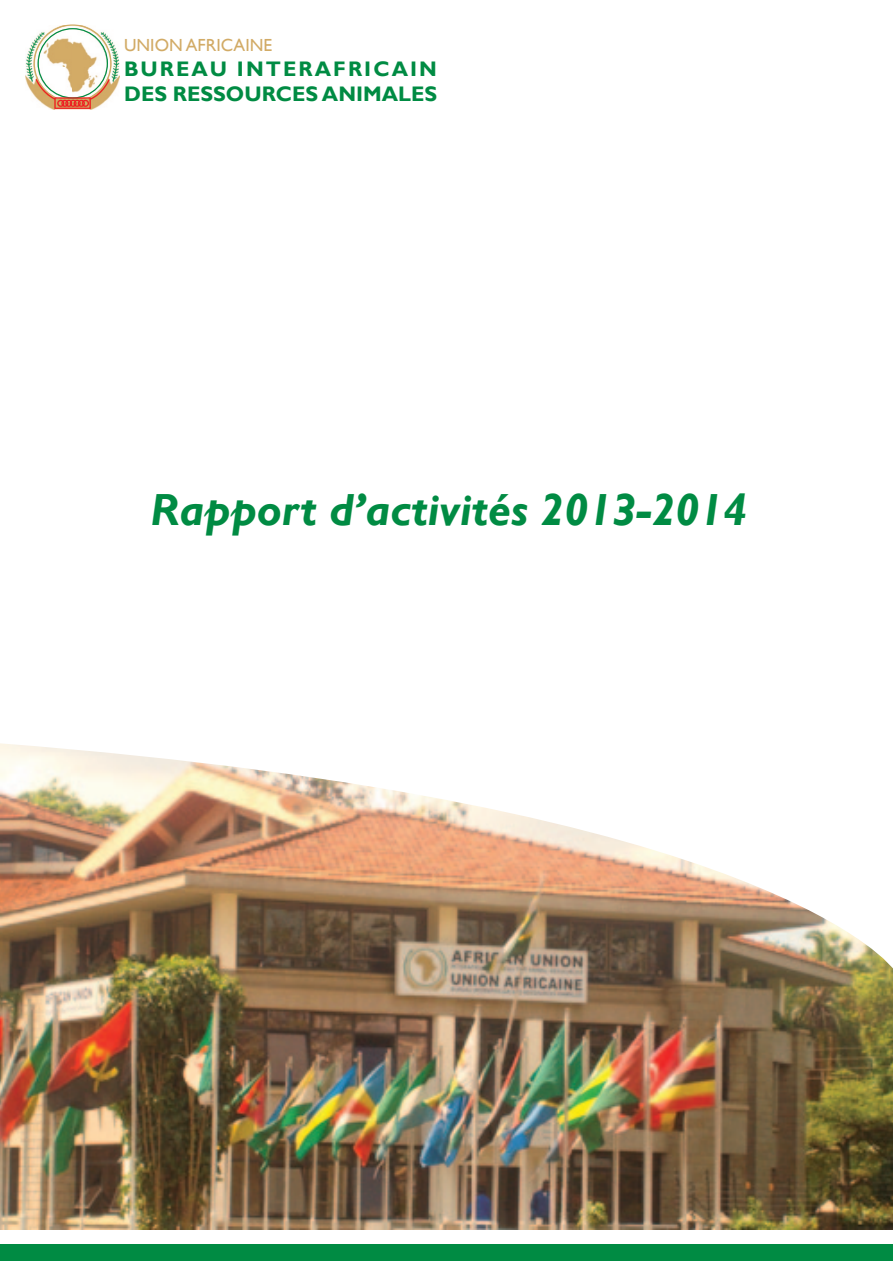
<style>
.page{position:relative;width:893px;height:1263px;background:#fff}
.page>*{position:absolute;margin:0;border:0;box-sizing:border-box;transform-origin:0 0}
.t1{font:italic 700 45px "Gill Sans";color:#008b43}
.t2{font:700 21px/25.2px "Gill Sans";color:#008b43}
.t3{font:17.55px "Gill Sans";color:#d2ab66}
</style>
<div class="page">
<img style="left:0;top:969px;width:893px;height:260px">
<img style="left:0;top:743px;width:893px;height:226px">
<img style="left:26px;top:39px;width:94px;height:71px">
<svg style="left:34px;top:24px;width:77px;height:85px"></svg>
<div style="left:0;top:1244px;width:893px;height:17px;background:#008b43"></div>
<p class="t3" style="left:124px;top:35px;width:149px">UNION AFRICAINE</p>
<p class="t2" style="left:124px;top:57px;width:315px">BUREAU INTERAFRICAIN<br>DES RESSOURCES ANIMALES</p>
<h1 class="t1" style="left:151px;top:484px;width:598px">Rapport d’activités 2013-2014</h1>
</div>
